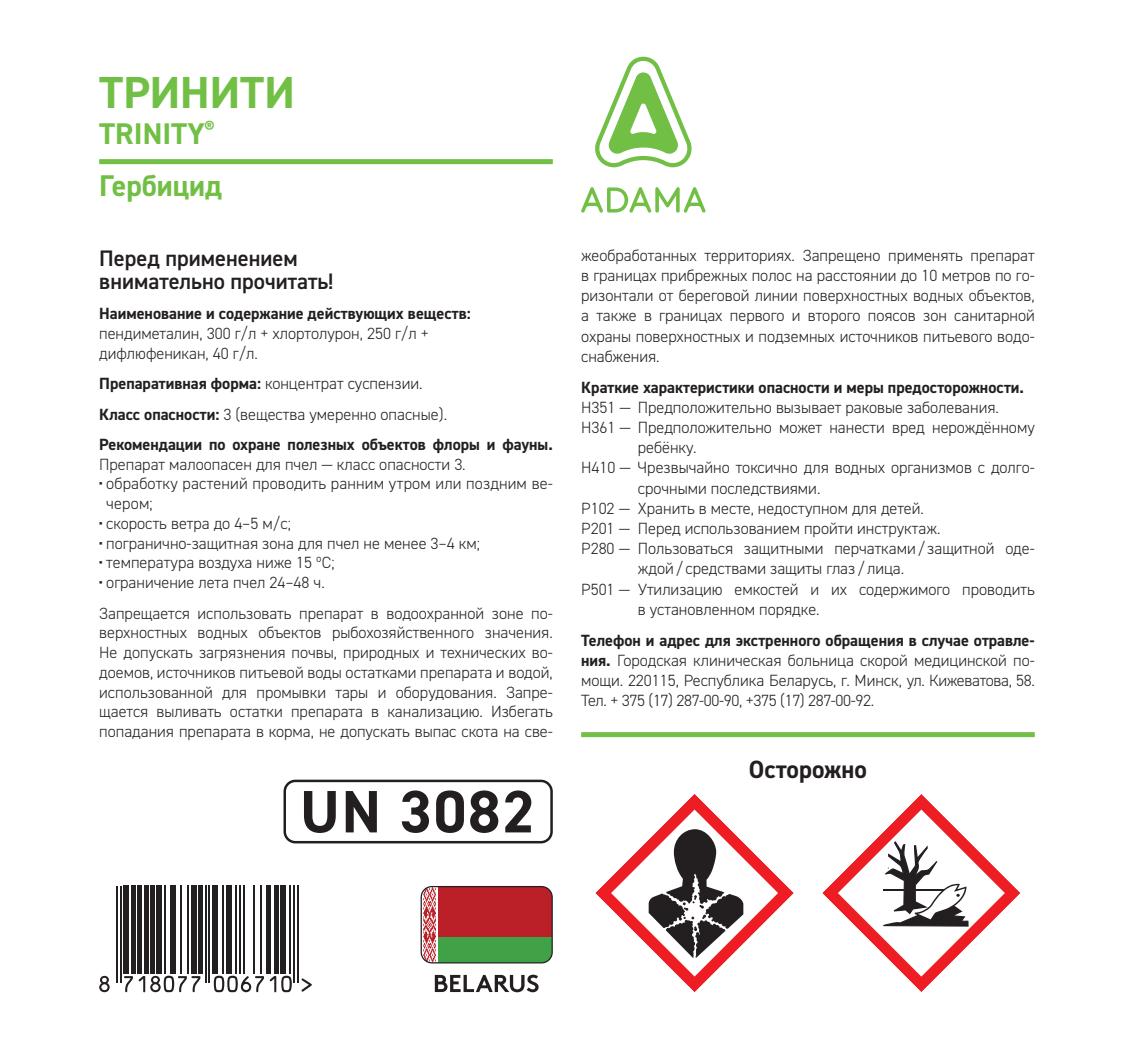
<style>
.page{position:relative;width:1134px;height:1049px;background:#fff}
.page>*{position:absolute;margin:0;border:0;box-sizing:border-box;transform-origin:0 0}
.t1{font:700 60px "DIN2014";letter-spacing:.03em;color:#231f20}
.t2{font:700 45px "DIN2014";color:#71bf44}
.t3{font:700 30px "DIN2014";color:#71bf44}
.t4{font:700 25px "DIN2014";color:#231f20}
.Перед_применением_2{font:600 22.5px/23.2px "DIN2014";color:#231f20}
.Основной_крупный{font:300 16.25px/19.8px "DIN2014";color:#231f20;text-align:justify}
.Крупный_без_отступа{font:300 16.25px/20.2px "DIN2014";color:#231f20}
.Марк_крупный{font:300 16.25px/19.8px "DIN2014";color:#231f20}
.Основной_крупный-2{font:700 16.25px/19.8px "DIN2014";color:#231f20}
.s1{font-weight:700}
.s2{font-weight:300}
</style>
<div class="page">
<svg style="left:99px;top:976px;width:11px;height:16px"></svg>
<hr style="left:116px;top:886px;width:2px;height:97px;background:#231f20">
<hr style="left:120px;top:886px;width:2px;height:97px;background:#231f20">
<svg style="left:124px;top:976px;width:9px;height:16px"></svg>
<div style="left:124px;top:886px;width:5px;height:87px;background:#231f20"></div>
<hr style="left:131px;top:886px;width:4px;height:87px;background:#231f20">
<hr style="left:137px;top:886px;width:4px;height:87px;background:#231f20">
<hr style="left:145px;top:886px;width:4px;height:87px;background:#231f20">
<hr style="left:150px;top:886px;width:4px;height:87px;background:#231f20">
<div style="left:156px;top:886px;width:6px;height:87px;background:#231f20"></div>
<hr style="left:164px;top:886px;width:2px;height:87px;background:#231f20">
<div style="left:170px;top:886px;width:6px;height:87px;background:#231f20"></div>
<hr style="left:180px;top:886px;width:1px;height:87px;background:#231f20">
<hr style="left:187px;top:886px;width:2px;height:87px;background:#231f20">
<svg style="left:139px;top:976px;width:61px;height:16px"></svg>
<div style="left:191px;top:886px;width:6px;height:87px;background:#231f20"></div>
<hr style="left:199px;top:886px;width:4px;height:87px;background:#231f20">
<hr style="left:205px;top:886px;width:2px;height:97px;background:#231f20">
<hr style="left:208px;top:886px;width:2px;height:97px;background:#231f20">
<div style="left:212px;top:886px;width:6px;height:87px;background:#231f20"></div>
<hr style="left:222px;top:886px;width:2px;height:87px;background:#231f20">
<div style="left:226px;top:886px;width:6px;height:87px;background:#231f20"></div>
<hr style="left:235px;top:886px;width:2px;height:87px;background:#231f20">
<hr style="left:239px;top:886px;width:2px;height:87px;background:#231f20">
<hr style="left:243px;top:886px;width:2px;height:87px;background:#231f20">
<svg style="left:214px;top:976px;width:50px;height:16px"></svg>
<hr style="left:253px;top:886px;width:2px;height:87px;background:#231f20">
<hr style="left:260px;top:886px;width:2px;height:87px;background:#231f20">
<hr style="left:266px;top:886px;width:4px;height:87px;background:#231f20">
<hr style="left:274px;top:886px;width:4px;height:87px;background:#231f20">
<svg style="left:270px;top:976px;width:22px;height:16px"></svg>
<div style="left:280px;top:886px;width:6px;height:87px;background:#231f20"></div>
<hr style="left:289px;top:886px;width:2px;height:87px;background:#231f20">
<hr style="left:293px;top:886px;width:2px;height:97px;background:#231f20">
<hr style="left:297px;top:886px;width:2px;height:97px;background:#231f20">
<svg style="left:302px;top:978px;width:10px;height:14px"></svg>
<svg style="left:421px;top:886px;width:130px;height:77px;background:#9c5440"></svg>
<div style="left:421px;top:886px;width:132px;height:77px;border:1px solid #231f20;border-radius:11px"></div>
<svg style="left:435px;top:975px;width:104px;height:17px"></svg>
<div style="left:283px;top:780px;width:270px;height:63px;border:2px solid #231f20;border-radius:11px"></div>
<svg style="left:822px;top:794px;width:198px;height:198px"></svg>
<svg style="left:595px;top:57px;width:97px;height:110px"></svg>
<svg style="left:581px;top:187px;width:124px;height:26px"></svg>
<div style="left:99px;top:159px;width:454px;height:5px;background:#71bf44"></div>
<div style="left:581px;top:732px;width:454px;height:5px;background:#71bf44"></div>
<svg style="left:595px;top:794px;width:199px;height:198px"></svg>
<p class="t2" style="left:99px;top:63px;width:197px">ТРИНИТИ</p>
<p class="t3" style="left:99px;top:114px;width:117px">TRINITY<sup>®</sup></p>
<p class="t3" style="left:99px;top:166px;width:124px">Гербицид</p>
<p class="Перед_применением_2" style="left:99px;top:246px;width:236px">Перед применением внимательно прочитать!</p>
<p class="Основной_крупный" style="left:99px;top:304px;width:373px;text-align:left"><span class="s1">Наименование и содержание действующих веществ: </span>пендиметалин, 300 г/л + хлортолурон, 250 г/л + дифлюфеникан, 40 г/л.</p>
<p class="Основной_крупный" style="left:99px;top:374px;width:325px"><span class="s1">Препаративная форма:</span> концентрат суспензии.</p>
<p class="Основной_крупный" style="left:99px;top:404px;width:349px"><span class="s1">Класс опасности:</span> 3 (вещества умеренно опасные).</p>
<p class="Основной_крупный-2" style="left:99px;top:434px;width:455px">Рекомендации по охране полезных объектов флоры и фауны.<br><span class="s2">Препарат малоопасен для пчел — класс опасности 3.</span></p>
<p class="Марк_крупный" style="left:106px;top:474px;width:448px;text-indent:-7px"><span class="s1">·</span> обработку растений проводить ранним утром или поздним ве&shy;чером;</p>
<p class="Марк_крупный" style="left:99px;top:513px;width:193px"><span class="s1">·</span> скорость ветра до 4–5 м/с;</p>
<p class="Марк_крупный" style="left:99px;top:533px;width:382px"><span class="s1">·</span> погранично-защитная зона для пчел не менее 3–4 км;</p>
<p class="Марк_крупный" style="left:99px;top:553px;width:237px"><span class="s1">·</span> температура воздуха ниже 15 ºС;</p>
<p class="Марк_крупный" style="left:99px;top:573px;width:227px"><span class="s1">·</span> ограничение лета пчел 24–48 ч.</p>
<p class="Основной_крупный" style="left:99px;top:603px;width:455px">Запрещается использовать препарат в водоохранной зоне по&shy;верхностных водных объектов рыбохозяйственного значения.<br>Не допускать загрязнения почвы, природных и технических во&shy;доемов, источников питьевой воды остатками препарата и водой, использованной для промывки тары и оборудования. Запре&shy;щается выливать остатки препарата в канализацию. Избегать попадания препарата в корма, не допускать выпас скота на све-</p>
<p class="t1" style="left:300px;top:772px;width:236px">UN 3082</p>
<p class="Основной_крупный" style="left:581px;top:245px;width:455px">жеобработанных территориях. Запрещено применять препарат в границах прибрежных полос на расстоянии до 10 метров по го&shy;ризонтали от береговой линии поверхностных водных объектов, а также в границах первого и второго поясов зон санитарной охраны поверхностных и подземных источников питьевого водо&shy;снабжения.</p>
<p class="Основной_крупный-2" style="left:581px;top:377px;width:444px">Краткие характеристики опасности и меры предосторожности.</p>
<p class="Крупный_без_отступа" style="left:581px;top:397px;width:419px">H351 — Предположительно вызывает раковые заболевания.</p>
<p class="Крупный_без_отступа" style="left:638px;top:417px;width:398px;text-indent:-57px">H361 — Предположительно может нанести вред нерождённому ребёнку.</p>
<p class="Крупный_без_отступа" style="left:638px;top:458px;width:398px;text-indent:-57px">H410 — Чрезвычайно токсично для водных организмов с долго&shy;срочными последствиями.</p>
<p class="Крупный_без_отступа" style="left:581px;top:498px;width:344px">P102 — Хранить в месте, недоступном для детей.</p>
<p class="Крупный_без_отступа" style="left:581px;top:518px;width:361px">P201 — Перед использованием пройти инструктаж.</p>
<p class="Крупный_без_отступа" style="left:638px;top:538px;width:398px;text-indent:-57px">P280 — Пользоваться защитными перчатками/ защитной оде&shy;ждой/ средствами защиты глаз /лица.</p>
<p class="Крупный_без_отступа" style="left:638px;top:579px;width:398px;text-indent:-57px">P501 — Утилизацию емкостей и их содержимого проводить в установленном порядке.</p>
<p class="Основной_крупный" style="left:581px;top:630px;width:455px"><span class="s1">Телефон и адрес для экстренного обращения в случае отравле&shy;ния.</span> Городская клиническая больница скорой медицинской по&shy;мощи. 220115, Республика Беларусь, г. Минск, ул. Кижеватова, 58.<br>Тел. + 375 (17) 287-00-90, +375 (17) 287-00-92.</p>
<p class="t4" style="left:749px;top:752px;width:119px">Осторожно</p>
</div>
